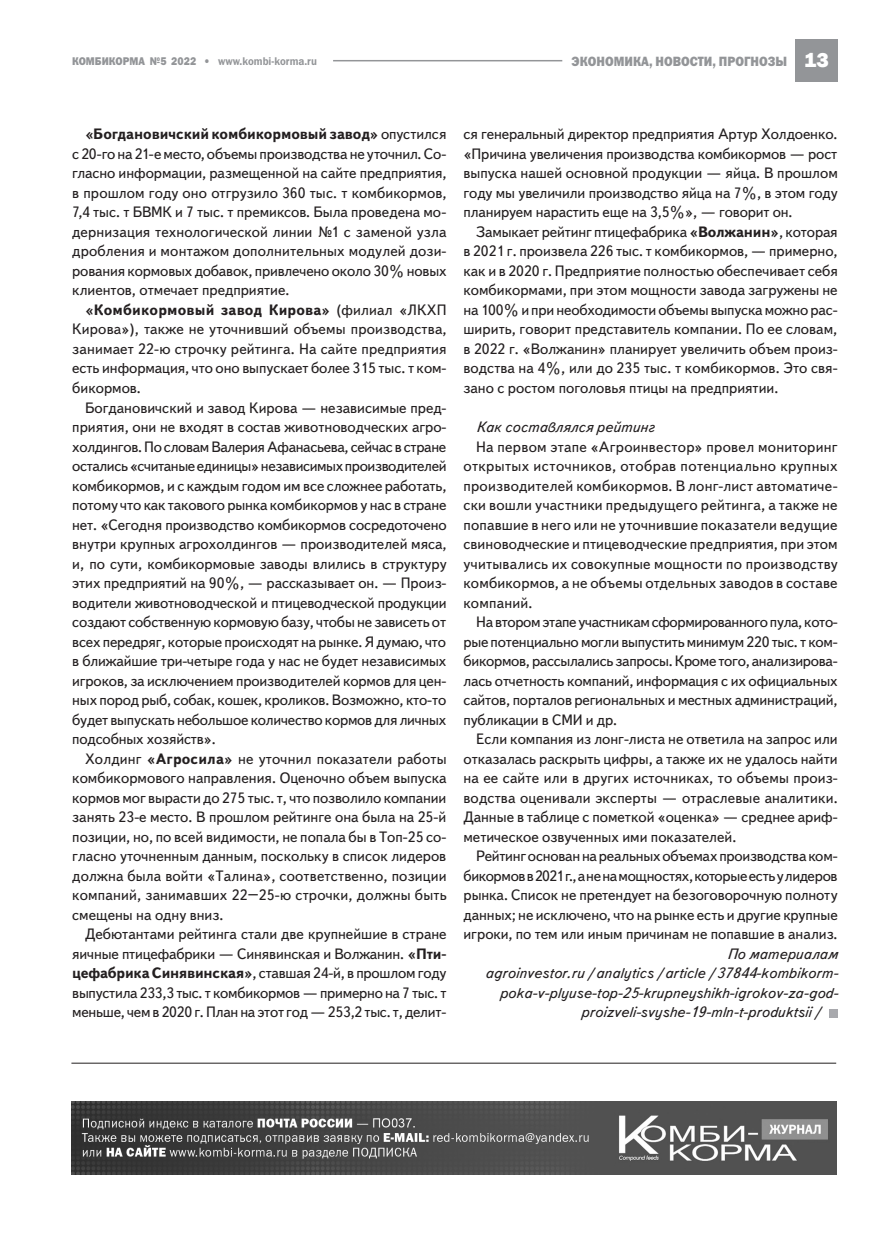
<style>
.page{position:relative;width:893px;height:1234px;background:#fff}
.page>*{position:absolute;margin:0;border:0;box-sizing:border-box;transform-origin:0 0}
.Osnovnoy_text-10-13{font:15px/19.5px "Text Book C";color:#231f20;text-align:justify}
.Osnovnoy_text-10-13-2{font:italic 15px "Text Book C";color:#231f20}
.t1{font:13.5px "Franklin Gothic Heavy C";color:#939598;scale:.9 1}
.t2{font:11.25px "Franklin Gothic Demi C";color:#939598;scale:.9 1}
.t3{font:11.25px "Franklin Gothic Heavy C";color:#939598;scale:.9 1}
.s1{font-family:"Franklin Gothic Heavy C"}
.s2{font-family:"Franklin Gothic";font-weight:800;font-size:21px;color:#fff}
.s3{font-weight:700}
</style>
<div class="page">
<div style="left:795px;top:39px;width:43px;height:42px;background:#939598"></div>
<hr style="left:333px;top:60px;width:229px;height:1px;background:#939598">
<div style="left:829px;top:1008px;width:9px;height:9px;background:#a8a9ad"></div>
<img style="left:71px;top:1101px;width:766px;height:72px">
<hr style="left:71px;top:1062px;width:765px;height:1px;background:#231f20">
<p class="t3" style="left:72px;top:54px;width:10px">КОМ</p>
<p class="t3" style="left:95px;top:54px;width:17px">БИКОРМА</p>
<p class="t2" style="left:150px;top:54px;width:187px"><span class="s1">№5 2022 •</span> www.kombi-korma.ru</p>
<p class="t1" style="left:572px;top:54px;width:287px">экономика, новости, прогнозы <span class="s2">13</span></p>
<p class="Osnovnoy_text-10-13" style="left:72px;top:125px;width:376px;text-indent:13px"><span class="s3">«Богдановичский комбикормовый завод»</span> опустился с 20-го на 21-е место, объемы производства не уточнил. Со&shy;гласно информации, размещенной на сайте предприятия, в прошлом году оно отгрузило 360 тыс. т комбикормов, 7,4 тыс. т БВМК и 7 тыс. т премиксов. Была проведена мо&shy;дернизация технологической линии №1 с заменой узла дробления и монтажом дополнительных модулей дози&shy;рования кормовых добавок, привлечено около 30% новых клиентов, отмечает предприятие.</p>
<p class="Osnovnoy_text-10-13" style="left:72px;top:300px;width:376px;text-indent:13px"><span class="s3">«Комбикормовый завод Кирова»</span> (филиал «ЛКХП Кирова»), также не уточнивший объемы производства, занимает 22-ю строчку рейтинга. На сайте предприятия есть информация, что оно выпускает более 315 тыс. т ком&shy;бикормов.</p>
<p class="Osnovnoy_text-10-13" style="left:72px;top:398px;width:376px;text-indent:13px">Богдановичский и завод Кирова — независимые пред&shy;приятия, они не входят в состав животноводческих агро&shy;холдингов. По словам Валерия Афанасьева, сейчас в стране остались «считаные единицы» независимых производителей комбикормов, и с каждым годом им все сложнее работать, потому что как такового рынка комбикормов у нас в стране нет. «Сегодня производство комбикормов сосредоточено внутри крупных агрохолдингов — производителей мяса, и, по сути, комбикормовые заводы влились в структуру этих предприятий на 90%, — рассказывает он. — Произ&shy;водители животноводческой и птицеводческой продукции создают собственную кормовую базу, чтобы не зависеть от всех передряг, которые происходят на рынке. Я думаю, что в ближайшие три-четыре года у нас не будет независимых игроков, за исключением производителей кормов для цен&shy;ных пород рыб, собак, кошек, кроликов. Возможно, кто-то будет выпускать небольшое количество кормов для личных подсобных хозяйств».</p>
<p class="Osnovnoy_text-10-13" style="left:72px;top:749px;width:376px;text-indent:13px">Холдинг <span class="s3">«Агросила»</span> не уточнил показатели работы комбикормового направления. Оценочно объем выпуска кормов мог вырасти до 275 тыс. т, что позволило компании занять 23-е место. В прошлом рейтинге она была на 25-й позиции, но, по всей видимости, не попала бы в Топ-25 со&shy;гласно уточненным данным, поскольку в список лидеров должна была войти «Талина», соответственно, позиции компаний, занимавших 22–25-ю строчки, должны быть смещены на одну вниз.</p>
<p class="Osnovnoy_text-10-13" style="left:72px;top:924px;width:376px;text-indent:13px">Дебютантами рейтинга стали две крупнейшие в стране яичные птицефабрики — Синявинская и Волжанин. <span class="s3">«Пти&shy;цефабрика Синявинская»</span>, ставшая 24-й, в прошлом году выпустила 233,3 тыс. т комбикормов — примерно на 7 тыс. т меньше, чем в 2020 г. План на этот год — 253,2 тыс. т, делит-</p>
<p class="Osnovnoy_text-10-13" style="left:463px;top:125px;width:376px">ся генеральный директор предприятия Артур Холдоенко. «Причина увеличения производства комбикормов — рост выпуска нашей основной продукции — яйца. В прошлом году мы увеличили производство яйца на 7%, в этом году планируем нарастить еще на 3,5%», — говорит он.</p>
<p class="Osnovnoy_text-10-13" style="left:463px;top:222px;width:376px;text-indent:13px">Замыкает рейтинг птицефабрика <span class="s3">«Волжанин»</span>, которая в 2021 г. произвела 226 тыс. т комбикормов, — примерно, как и в 2020 г. Предприятие полностью обеспечивает себя комбикормами, при этом мощности завода загружены не на 100% и при необходимости объемы выпуска можно рас&shy;ширить, говорит представитель компании. По ее словам,</p>
<p class="Osnovnoy_text-10-13" style="left:463px;top:339px;width:376px">в 2022 г. «Волжанин» планирует увеличить объем произ&shy;водства на 4%, или до 235 тыс. т комбикормов. Это свя&shy;зано с ростом поголовья птицы на предприятии.</p>
<p class="Osnovnoy_text-10-13-2" style="left:476px;top:418px;width:180px">Как составлялся рейтинг</p>
<p class="Osnovnoy_text-10-13" style="left:463px;top:437px;width:376px;text-indent:13px">На первом этапе «Агроинвестор» провел мониторинг открытых источников, отобрав потенциально крупных производителей комбикормов. В лонг-лист автоматиче&shy;ски вошли участники предыдущего рейтинга, а также не попавшие в него или не уточнившие показатели ведущие свиноводческие и птицеводческие предприятия, при этом учитывались их совокупные мощности по производству комбикормов, а не объемы отдельных заводов в составе компаний.</p>
<p class="Osnovnoy_text-10-13" style="left:463px;top:612px;width:376px;text-indent:13px">На втором этапе участникам сформированного пула, кото&shy;рые потенциально могли выпустить минимум 220 тыс. т ком&shy;бикормов, рассылались запросы. Кроме того, анализирова&shy;лась отчетность компаний, информация с их официальных сайтов, порталов региональных и местных администраций, публикации в СМИ и др.</p>
<p class="Osnovnoy_text-10-13" style="left:463px;top:729px;width:376px;text-indent:13px">Если компания из лонг-листа не ответила на запрос или отказалась раскрыть цифры, а также их не удалось найти на ее сайте или в других источниках, то объемы произ&shy;водства оценивали эксперты — отраслевые аналитики.<br>Данные в таблице с пометкой «оценка» — среднее ариф&shy;метическое озвученных ими показателей.</p>
<p class="Osnovnoy_text-10-13" style="left:463px;top:846px;width:376px;text-indent:13px">Рейтинг основан на реальных объемах производства ком&shy;бикормов в 2021 г., а не на мощностях, которые есть у лидеров рынка. Список не претендует на безоговорочную полноту данных; не исключено, что на рынке есть и другие крупные игроки, по тем или иным причинам не попавшие в анализ.</p>
<p class="Osnovnoy_text-10-13-2" style="left:727px;top:945px;width:112px">По материалам</p>
<p class="Osnovnoy_text-10-13-2" style="left:485px;top:964px;width:355px">agroinvestor.ru/analytics/article/37844-kombikorm-</p>
<p class="Osnovnoy_text-10-13-2" style="left:499px;top:984px;width:341px">poka-v-plyuse-top-25-krupneyshikh-igrokov-za-god-</p>
<p class="Osnovnoy_text-10-13-2" style="left:581px;top:1003px;width:243px">proizveli-svyshe-19-mln-t-produktsii/</p>
</div>
